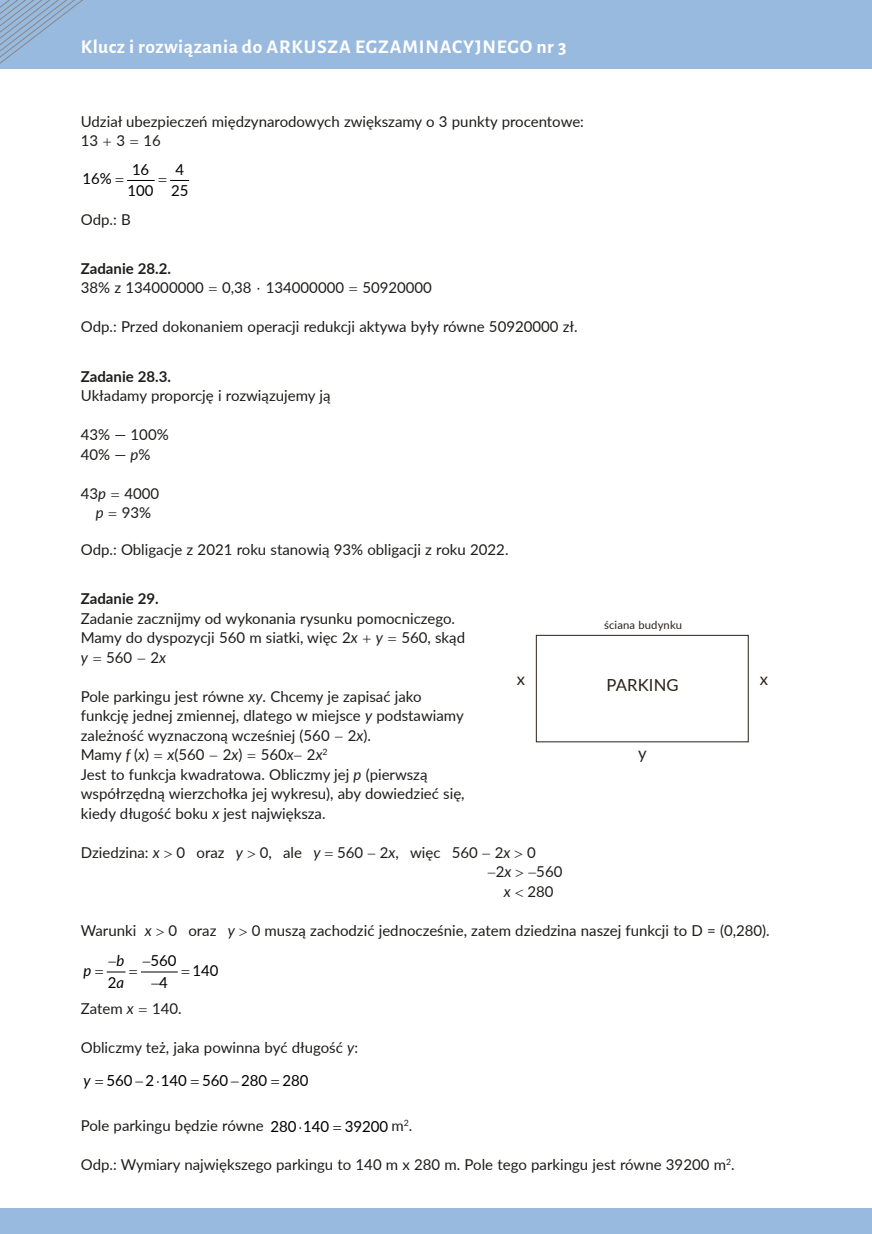
<style>
.page{position:relative;width:872px;height:1234px;background:#fff}
.page>*{position:absolute;margin:0;border:0;box-sizing:border-box;transform-origin:0 0}
.t1{font:700 19.5px "Alegreya Sans";letter-spacing:.03em;color:#fff}
.t2{font:16.65px "Lato";letter-spacing:.01em;color:#29211a}
.t3{font:15.3px "Lato";color:#000}
.t4{font:italic 15.3px "Lato";color:#000}
.t5{font:15.15px "Lato";color:#000}
.t6{font:italic 15.15px "Lato";color:#000}
.t7{font:15px/19.5px "Lato";color:#1d1d1b}
.t8{font:700 15px "Lato";color:#1d1d1b}
.t9{font:11.25px "Lato";letter-spacing:.01em;color:#29211a}
.s1{font-weight:700}
.s2{font-family:"Cambria Math"}
.s3{font-style:italic}
.s4{font-size:15.3px;color:#000}
</style>
<div class="page">
<div style="left:0;top:1208px;width:872px;height:25px;background:#98bade"></div>
<div style="left:0;top:0;width:872px;height:68px;background:#98bade"></div>
<svg style="left:0;top:0;width:83px;height:64px"></svg>
<hr style="left:141px;top:971px;width:36px;height:1px;background:#000">
<div style="left:536px;top:635px;width:212px;height:107px;border:1px solid #29211a"></div>
<svg style="left:127px;top:180px;width:62px;height:1px"></svg>
<svg style="left:106px;top:971px;width:20px;height:2px"></svg>
<h1 class="t1" style="left:81px;top:32px;width:487px">Klucz i rozwiązania do ARKUSZA EGZAMINACYJNEGO nr 3</h1>
<p class="t7" style="left:81px;top:111px;width:505px">Udział ubezpieczeń międzynarodowych zwiększamy o 3 punkty procentowe:<br>13 3 16</p>
<p class="t5" style="left:132px;top:158px;width:19px">16</p>
<p class="t5" style="left:175px;top:158px;width:10px">4</p>
<p class="t5" style="left:83px;top:168px;width:31px">16%</p>
<p class="t5" style="left:128px;top:180px;width:62px">100 25</p>
<p class="t7" style="left:81px;top:209px;width:51px">Odp.: B</p>
<p class="t7" style="left:81px;top:258px;width:353px"><span class="s1">Zadanie 28.2.<br></span>38% z 134000000 0,38 <span class="s2">⋅</span> 134000000 50920000</p>
<p class="t7" style="left:81px;top:316px;width:498px">Odp.: Przed dokonaniem operacji redukcji aktywa były równe 50920000 zł.</p>
<p class="t8" style="left:81px;top:365px;width:92px">Zadanie 28.3.</p>
<p class="t7" style="left:81px;top:385px;width:251px">Układamy proporcję i rozwiązujemy ją</p>
<p class="t7" style="left:81px;top:424px;width:89px">43% — 100%<br>40% — <span class="s3">p</span>%</p>
<p class="t7" style="left:81px;top:483px;width:80px;text-align:center">43<span class="s3">p</span> 4000 <span class="s3">p</span> 93%</p>
<p class="t7" style="left:81px;top:539px;width:429px">Odp.: Obligacje z 2021 roku stanowią 93% obligacji z roku 2022.</p>
<p class="t8" style="left:81px;top:587px;width:80px">Zadanie 29.</p>
<p class="t7" style="left:81px;top:607px;width:386px">Zadanie zacznijmy od wykonania rysunku pomocniczego.<br>Mamy do dyspozycji 560 m siatki, więc 2<span class="s3">x y</span> 560, skąd <span class="s3">y</span> 560 2<span class="s3">x</span></p>
<p class="t7" style="left:81px;top:685px;width:385px">Pole parkingu jest równe <span class="s3">xy</span>. Chcemy je zapisać jako funkcję jednej zmiennej, dlatego w miejsce <span class="s3">y</span> podstawiamy zależność wyznaczoną wcześniej (560 2<span class="s3">x</span>).<br>Mamy <span class="s3">f</span> (<span class="s3">x</span>) <span class="s3">x</span>(560 2<span class="s3">x</span>) 560<span class="s3">x</span> 2<span class="s3">x</span><sup>2<br></sup>Jest to funkcja kwadratowa. Obliczmy jej <span class="s3">p</span> (pierwszą współrzędną wierzchołka jej wykresu), aby dowiedzieć się, kiedy długość boku <span class="s3">x</span> jest największa.</p>
<p class="t7" style="left:496px;top:841px;width:41px;text-indent:-415px">Dziedzina: <span class="s3">x</span> 0 oraz <span class="s3">y</span> 0, ale <span class="s3">y</span> 560 2<span class="s3">x</span>, więc 560 2<span class="s3">x</span> 0<br>2<span class="s3">x</span></p>
<p class="t9" style="left:604px;top:616px;width:79px">ściana budynku</p>
<p class="t2" style="left:517px;top:667px;width:10px">x</p>
<p class="t2" style="left:760px;top:667px;width:10px">x</p>
<p class="t2" style="left:606px;top:673px;width:74px">PARKING</p>
<p class="t2" style="left:638px;top:740px;width:10px">y</p>
<p class="t7" style="left:504px;top:861px;width:60px;text-indent:32px">560 <span class="s3">x</span> 280</p>
<p class="t7" style="left:81px;top:919px;width:690px">Warunki <span class="s3">x</span> 0 oraz <span class="s3">y</span> 0 muszą zachodzić jednocześnie, zatem dziedzina naszej funkcji to D = (0,280).</p>
<p class="t5" style="left:142px;top:949px;width:36px">−560</p>
<p class="t5" style="left:193px;top:959px;width:27px">140</p>
<p class="t5" style="left:108px;top:971px;width:18px">2<span class="s3">a</span></p>
<p class="t5" style="left:151px;top:971px;width:18px">−4</p>
<p class="t6" style="left:108px;top:949px;width:18px">−b</p>
<p class="t6" style="left:84px;top:959px;width:9px">p</p>
<p class="t7" style="left:81px;top:997px;width:102px">Zatem <span class="s3">x</span> 140.</p>
<p class="t7" style="left:81px;top:1036px;width:279px">Obliczmy też, jaka powinna być długość <span class="s3">y</span>:</p>
<p class="t4" style="left:83px;top:1069px;width:9px">y</p>
<p class="t3" style="left:106px;top:1069px;width:204px">560 2 140 560 280 280</p>
<p class="t7" style="left:81px;top:1114px;width:333px">Pole parkingu będzie równe <span class="s4">280 140 39200</span> m<sup>2</sup>.</p>
<p class="t7" style="left:81px;top:1153px;width:655px">Odp.: Wymiary największego parkingu to 140 m x 280 m. Pole tego parkingu jest równe 39200 m<sup>2</sup>.</p>
</div>
